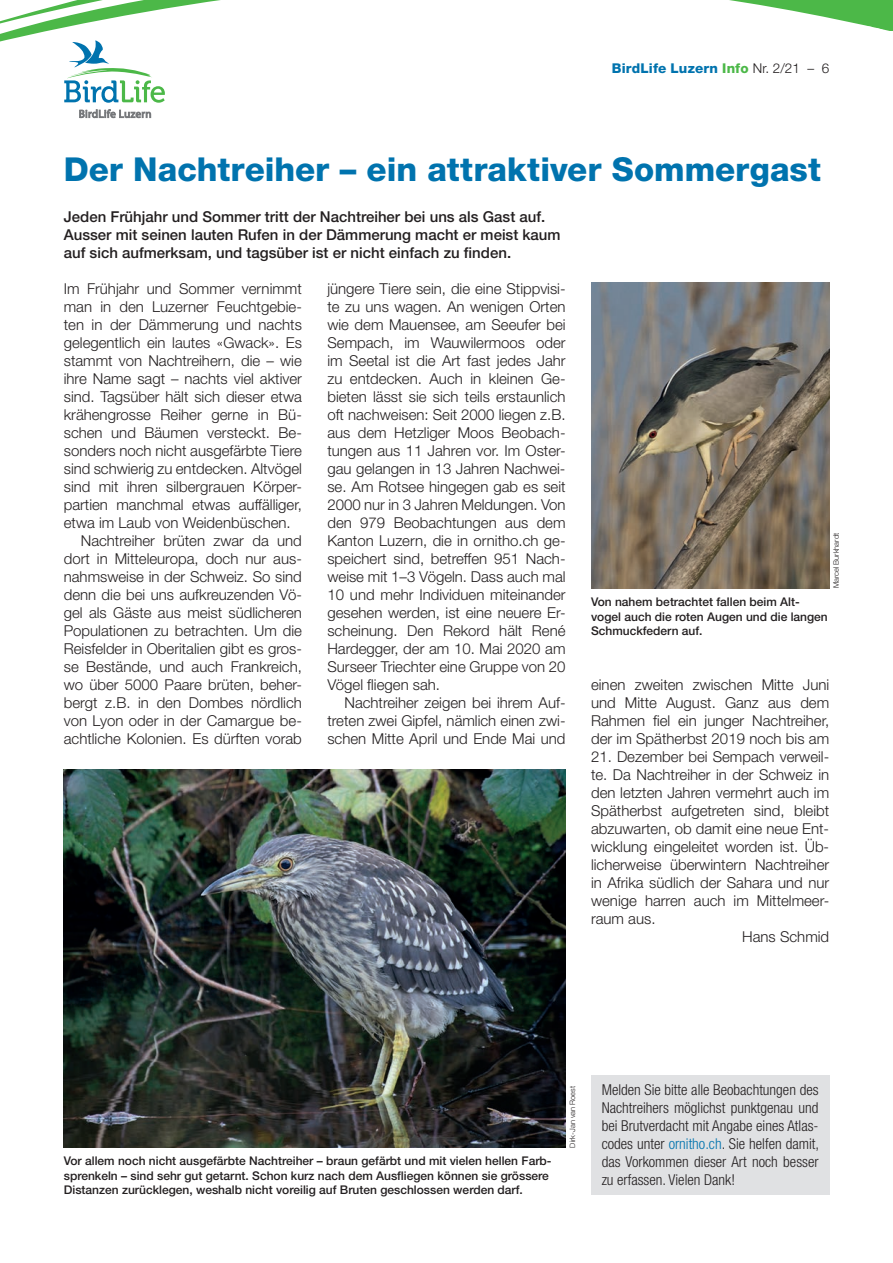
<style>
.page{position:relative;width:893px;height:1263px;background:#fff}
.page>*{position:absolute;margin:0;border:0;box-sizing:border-box;transform-origin:0 0}
.t1{font:800 33px "Helvetica Neue LT Std";color:#0073ae}
.t2{font:300 15px/18px "Helvetica Neue LT Std";color:#231f20;text-align:justify}
.t3{font:300 condensed 15px/18px "Helvetica Neue LT Std";color:#231f20;text-align:justify}
.t4{font:500 15px/18px "Helvetica Neue LT Std";color:#231f20}
.t5{font:800 13.5px "Helvetica Neue LT Std";letter-spacing:.01em;color:#0073ae}
.t6{font:500 12px/14.4px "Helvetica Neue LT Std";color:#231f20}
.t7{font:300 7.5px "Helvetica Neue LT Std";color:#231f20}
.s1{color:#4cb848}
.s2{font-weight:300;color:#231f20}
.s3{color:#0073ae}
</style>
<div class="page">
<svg style="left:64px;top:63px;width:101px;height:40px"></svg>
<svg style="left:79px;top:109px;width:72px;height:10px"></svg>
<svg style="left:0;top:0;width:809px;height:63px"></svg>
<svg style="left:809px;top:0;width:84px;height:31px"></svg>
<div style="left:807px;top:32px;width:86px;height:31px;background:#fff"></div>
<img style="left:64px;top:769px;width:502px;height:378px">
<img style="left:591px;top:283px;width:238px;height:305px">
<div style="left:591px;top:1075px;width:238px;height:119px;background:#e0e1e3"></div>
<p class="t5" style="left:612px;top:61px;width:219px">BirdLife Luzern <span class="s1">Info</span> <span class="s2">Nr. 2/21 – 6</span></p>
<h1 class="t1" style="left:64px;top:150px;width:759px">Der Nachtreiher – ein attraktiver Sommergast</h1>
<p class="t4" style="left:64px;top:208px;width:498px">Jeden Frühjahr und Sommer tritt der Nachtreiher bei uns als Gast auf.<br>Ausser mit seinen lauten Rufen in der Dämmerung macht er meist kaum auf sich aufmerksam, und tagsüber ist er nicht einfach zu finden.</p>
<p class="t2" style="left:64px;top:279px;width:240px">Im Frühjahr und Sommer vernimmt</p>
<p class="t2" style="left:64px;top:297px;width:240px">man in den Luzerner Feuchtgebie-</p>
<p class="t2" style="left:64px;top:315px;width:240px">ten in der Dämmerung und nachts</p>
<p class="t2" style="left:64px;top:333px;width:240px">gelegentlich ein lautes «Gwack». Es</p>
<p class="t2" style="left:64px;top:351px;width:240px">stammt von Nachtreihern, die – wie</p>
<p class="t2" style="left:64px;top:369px;width:240px">ihre Name sagt – nachts viel aktiver</p>
<p class="t2" style="left:64px;top:387px;width:240px">sind. Tagsüber hält sich dieser etwa</p>
<p class="t2" style="left:64px;top:405px;width:240px">krähengrosse Reiher gerne in Bü-</p>
<p class="t2" style="left:64px;top:423px;width:240px">schen und Bäumen versteckt. Be-</p>
<p class="t2" style="left:64px;top:441px;width:240px">sonders noch nicht ausgefärbte Tiere</p>
<p class="t2" style="left:64px;top:459px;width:240px">sind schwierig zu entdecken. Altvögel</p>
<p class="t2" style="left:64px;top:477px;width:240px">sind mit ihren silbergrauen Körper-</p>
<p class="t2" style="left:64px;top:495px;width:240px">partien manchmal etwas auffälliger,</p>
<p class="t2" style="left:64px;top:513px;width:228px">etwa im Laub von Weidenbüschen.</p>
<p class="t2" style="left:81px;top:531px;width:223px">Nachtreiher brüten zwar da und</p>
<p class="t2" style="left:64px;top:549px;width:240px">dort in Mitteleuropa, doch nur aus-</p>
<p class="t2" style="left:64px;top:567px;width:240px">nahmsweise in der Schweiz. So sind</p>
<p class="t2" style="left:64px;top:585px;width:240px">denn die bei uns aufkreuzenden Vö-</p>
<p class="t2" style="left:64px;top:603px;width:240px">gel als Gäste aus meist südlicheren</p>
<p class="t2" style="left:64px;top:621px;width:240px">Populationen zu betrachten. Um die</p>
<p class="t2" style="left:64px;top:639px;width:240px">Reisfelder in Oberitalien gibt es gros-</p>
<p class="t2" style="left:64px;top:657px;width:240px">se Bestände, und auch Frankreich,</p>
<p class="t2" style="left:64px;top:675px;width:240px">wo über 5000 Paare brüten, beher-</p>
<p class="t2" style="left:64px;top:693px;width:240px">bergt z.B. in den Dombes nördlich</p>
<p class="t2" style="left:64px;top:711px;width:240px">von Lyon oder in der Camargue be-</p>
<p class="t2" style="left:64px;top:729px;width:240px">achtliche Kolonien. Es dürften vorab</p>
<p class="t2" style="left:327px;top:279px;width:240px">jüngere Tiere sein, die eine Stippvisi&shy;te zu uns wagen. An wenigen Orten wie dem Mauensee, am Seeufer bei Sempach, im Wauwilermoos oder im Seetal ist die Art fast jedes Jahr zu entdecken. Auch in kleinen Ge&shy;bieten lässt sie sich teils erstaunlich oft nachweisen: Seit 2000 liegen z.B. aus dem Hetzliger Moos Beobach&shy;tungen aus 11 Jahren vor. Im Oster&shy;gau gelangen in 13 Jahren Nachwei&shy;se. Am Rotsee hingegen gab es seit 2000 nur in 3 Jahren Meldungen. Von den 979 Beobachtungen aus dem Kanton Luzern, die in ornitho.ch ge&shy;speichert sind, betreffen 951 Nach&shy;weise mit 1–3 Vögeln. Dass auch mal 10 und mehr Individuen miteinander gesehen werden, ist eine neuere Er&shy;scheinung. Den Rekord hält René Hardegger, der am 10. Mai 2020 am Surseer Triechter eine Gruppe von 20<br>Vögel fliegen sah.</p>
<p class="t2" style="left:327px;top:693px;width:240px;text-indent:17px">Nachtreiher zeigen bei ihrem Auf&shy;treten zwei Gipfel, nämlich einen zwi&shy;schen Mitte April und Ende Mai und</p>
<p class="t7" style="left:831px;top:588px;width:57px;rotate:-90deg">Marcel Burkhardt</p>
<p class="t6" style="left:591px;top:595px;width:238px">Von nahem betrachtet fallen beim Alt&shy;vogel auch die roten Augen und die langen<br>Schmuckfedern auf.</p>
<p class="t2" style="left:591px;top:675px;width:240px">einen zweiten zwischen Mitte Juni und Mitte August. Ganz aus dem Rahmen fiel ein junger Nachtreiher, der im Spätherbst 2019 noch bis am</p>
<p class="t2" style="left:591px;top:747px;width:240px">21. Dezember bei Sempach verweil-</p>
<p class="t2" style="left:591px;top:765px;width:240px">te. Da Nachtreiher in der Schweiz in</p>
<p class="t2" style="left:591px;top:783px;width:240px">den letzten Jahren vermehrt auch im</p>
<p class="t2" style="left:591px;top:801px;width:240px">Spätherbst aufgetreten sind, bleibt</p>
<p class="t2" style="left:591px;top:819px;width:240px">abzuwarten, ob damit eine neue Ent-</p>
<p class="t2" style="left:591px;top:837px;width:240px">wicklung eingeleitet worden ist. Üb-</p>
<p class="t2" style="left:591px;top:855px;width:240px">licherweise überwintern Nachtreiher</p>
<p class="t2" style="left:591px;top:873px;width:240px">in Afrika südlich der Sahara und nur</p>
<p class="t2" style="left:591px;top:891px;width:240px">wenige harren auch im Mittelmeer-</p>
<p class="t2" style="left:591px;top:909px;width:66px">raum aus.</p>
<p class="t2" style="left:742px;top:927px;width:88px">Hans Schmid</p>
<p class="t6" style="left:64px;top:1154px;width:489px">Vor allem noch nicht ausgefärbte Nachtreiher – braun gefärbt und mit vielen hellen Farb&shy;sprenkeln – sind sehr gut getarnt. Schon kurz nach dem Ausfliegen können sie grössere<br>Distanzen zurücklegen, weshalb nicht voreilig auf Bruten geschlossen werden darf.</p>
<p class="t7" style="left:568px;top:1147px;width:63px;rotate:-90deg">Dirk-Jan van Roest</p>
<p class="t3" style="left:602px;top:1080px;width:219px">Melden Sie bitte alle Beobachtungen des Nachtreihers möglichst punktgenau und bei Brutverdacht mit Angabe eines Atlas&shy;codes unter <span class="s3">ornitho.ch</span>. Sie helfen damit, das Vorkommen dieser Art noch besser zu erfassen. Vielen Dank!</p>
</div>
